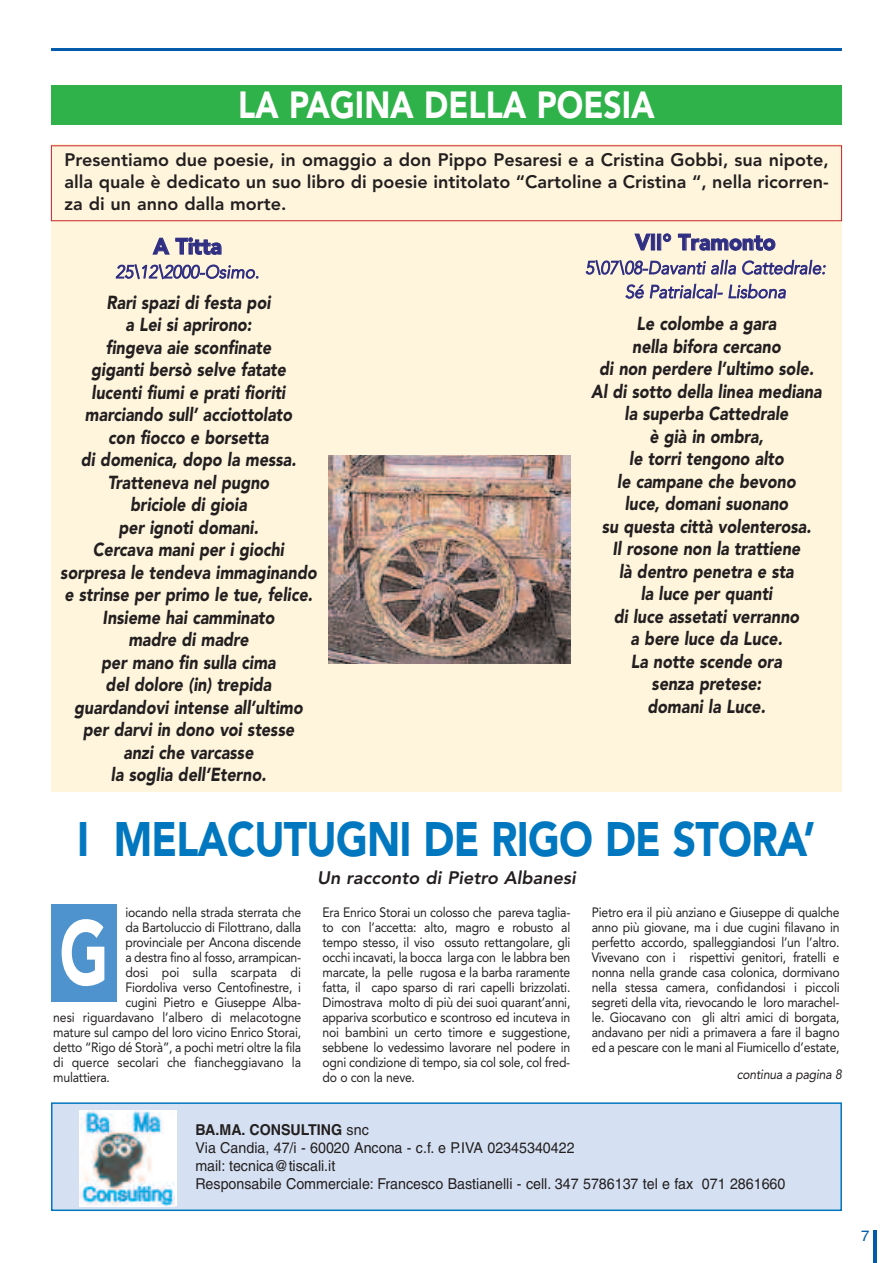
<style>
.page{position:relative;width:893px;height:1263px;background:#fff}
.page>*{position:absolute;margin:0;border:0;box-sizing:border-box;transform-origin:0 0}
.t1{font:900 90px "Avenir";color:#fff;scale:.7 1}
.t2{font:900 48px "Avenir";letter-spacing:-.02em;color:#0077bf;scale:.85 1}
.t3{font:900 37.5px "Avenir";color:#fff;scale:.85 1}
.t4{font:900 22.5px "Avenir";letter-spacing:-.005em;color:#2f2e82;scale:.95 1}
.t5{font:italic 900 18.75px/22.5px "Avenir";color:#231f20;text-align:center;scale:.85 1}
.t6{font:800 18px/21.6px "Avenir";color:#231f20;text-align:justify}
.t7{font:italic 300 18px/24px "Avenir";letter-spacing:-.005em;color:#2f2e82;text-align:center;scale:.95 1}
.t8{font:italic 800 18px "Avenir";color:#231f20}
.t9{font:15px/18px "Helvetica";color:#231f20;scale:.95 1}
.t10{font:15px "Helvetica";color:#015aaa}
.t11{font:13.5px/15px "Avenir";letter-spacing:-.015em;color:#231f20;text-align:justify;scale:.91 1}
.t12{font:13.5px "Avenir";letter-spacing:.005em;color:#231f20;scale:.91 1}
.t13{font:italic 13.5px "Avenir";letter-spacing:-.015em;color:#231f20;scale:.91 1}
.s1{font-weight:700}
</style>
<div class="page">
<hr style="left:51px;top:48px;width:791px;height:3px;background:#015aaa">
<hr style="left:873px;top:1230px;width:3px;height:33px;background:#015aaa">
<div style="left:51px;top:145px;width:791px;height:647px;background:#fef5dc"></div>
<div style="left:51px;top:85px;width:791px;height:40px;background:#30b24a"></div>
<img style="left:329px;top:456px;width:241px;height:208px">
<div style="left:51px;top:145px;width:791px;height:76px;border:1px solid #c8242b"></div>
<div style="left:51px;top:904px;width:66px;height:97px;background:#4e92ce"></div>
<div style="left:52px;top:1103px;width:789px;height:107px;background:#d5e1f2"></div>
<div style="left:51px;top:1102px;width:791px;height:109px;border:2px solid #0077bf"></div>
<div style="left:79px;top:1110px;width:98px;height:96px;background:#fff"></div>
<img style="left:79px;top:1110px;width:96px;height:96px">
<h3 class="t3" style="left:238px;top:89px;width:492px">LA PAGINA DELLA POESIA</h3>
<h3 class="t6" style="left:65px;top:151px;width:766px">Presentiamo due poesie, in omaggio a don Pippo Pesaresi e a Cristina Gobbi, sua nipote, alla quale è dedicato un suo libro di poesie intitolato “Cartoline a Cristina “, nella ricorren&shy;za di un anno dalla morte.</h3>
<h3 class="t4" style="left:153px;top:237px;width:74px">A Titta</h3>
<h3 class="t7" style="left:116px;top:261px;width:153px">25\12\2000-Osimo.</h3>
<p class="t5" style="left:60px;top:292px;width:303px">Rari spazi di festa poi<br>a Lei si aprirono:<br>fingeva aie sconfinate<br>giganti bersò selve fatate<br>lucenti fiumi e prati fioriti marciando sull’ acciottolato<br>con fiocco e borsetta<br>di domenica, dopo la messa.<br>Tratteneva nel pugno<br>briciole di gioia<br>per ignoti domani.<br>Cercava mani per i giochi sorpresa le tendeva immaginando e strinse per primo le tue, felice.<br>Insieme hai camminato<br>madre di madre<br>per mano fin sulla cima<br>del dolore (in) trepida guardandovi intense all’ultimo per darvi in dono voi stesse<br>anzi che varcasse<br>la soglia dell’Eterno.</p>
<h3 class="t4" style="left:635px;top:233px;width:150px">VII° Tramonto</h3>
<h3 class="t7" style="left:585px;top:257px;width:255px">5\07\08-Davanti alla Cattedrale:<br>Sé Patrialcal- Lisbona</h3>
<p class="t5" style="left:591px;top:314px;width:273px">Le colombe a gara<br>nella bifora cercano<br>di non perdere l’ultimo sole.<br>Al di sotto della linea mediana la superba Cattedrale<br>è già in ombra,<br>le torri tengono alto<br>le campane che bevono<br>luce, domani suonano<br>su questa città volenterosa.<br>Il rosone non la trattiene<br>là dentro penetra e sta<br>la luce per quanti<br>di luce assetati verranno<br>a bere luce da Luce.<br>La notte scende ora<br>senza pretese:<br>domani la Luce.</p>
<h2 class="t2" style="left:77px;top:820px;width:870px">I MELACUTUGNI DE RIGO DE STORA’</h2>
<h3 class="t8" style="left:317px;top:871px;width:260px">Un racconto di Pietro Albanesi</h3>
<p class="t11" style="left:125px;top:906px;width:195px">iocando nella strada sterrata che</p>
<p class="t11" style="left:125px;top:921px;width:195px">da Bartoluccio di Filottrano, dalla</p>
<p class="t11" style="left:125px;top:936px;width:195px">provinciale per Ancona discende</p>
<p class="t11" style="left:125px;top:951px;width:195px">a destra fino al fosso, arrampican-</p>
<p class="t12" style="left:125px;top:966px;width:195px">dosi poi sulla scarpata di</p>
<p class="t11" style="left:125px;top:981px;width:195px">Fiordoliva verso Centofinestre, i</p>
<p class="t11" style="left:125px;top:996px;width:195px">cugini Pietro e Giuseppe Alba-</p>
<p class="t11" style="left:53px;top:1011px;width:274px">nesi riguardavano l’albero di melacotogne</p>
<p class="t11" style="left:53px;top:1026px;width:274px">mature sul campo del loro vicino Enrico Storai,</p>
<p class="t11" style="left:53px;top:1041px;width:274px">detto “Rigo dé Storà”, a pochi metri oltre la fila</p>
<p class="t11" style="left:53px;top:1056px;width:274px">di querce secolari che fiancheggiavano la</p>
<p class="t11" style="left:53px;top:1071px;width:64px">mulattiera.</p>
<p class="t11" style="left:322px;top:906px;width:274px">Era Enrico Storai un colosso che pareva taglia&shy;to con l’accetta: alto, magro e robusto al tempo stesso, il viso ossuto rettangolare, gli occhi incavati, la bocca larga con le labbra ben marcate, la pelle rugosa e la barba raramente fatta, il capo sparso di rari capelli brizzolati.<br>Dimostrava molto di più dei suoi quarant’anni, appariva scorbutico e scontroso ed incuteva in noi bambini un certo timore e suggestione, sebbene lo vedessimo lavorare nel podere in ogni condizione di tempo, sia col sole, col fred&shy;do o con la neve.</p>
<p class="t11" style="left:592px;top:906px;width:274px">Pietro era il più anziano e Giuseppe di qualche anno più giovane, ma i due cugini filavano in perfetto accordo, spalleggiandosi l’un l’altro.<br>Vivevano con i rispettivi genitori, fratelli e nonna nella grande casa colonica, dormivano nella stessa camera, confidandosi i piccoli segreti della vita, rievocando le loro marachel&shy;le. Giocavano con gli altri amici di borgata, andavano per nidi a primavera a fare il bagno ed a pescare con le mani al Fiumicello d’estate,</p>
<h1 class="t1" style="left:59px;top:916px;width:72px">G</h1>
<p class="t13" style="left:737px;top:1069px;width:117px">continua a pagina 8</p>
<p class="t9" style="left:195px;top:1122px;width:623px"><span class="s1">BA.MA. CONSULTING</span> snc<br>Via Candia, 47/i - 60020 Ancona - c.f. e P.IVA 02345340422<br>mail: tecnica@tiscali.it<br>Responsabile Commerciale: Francesco Bastianelli - cell. 347 5786137 tel e fax 071 2861660</p>
<p class="t10" style="left:861px;top:1230px;width:10px">7</p>
</div>
